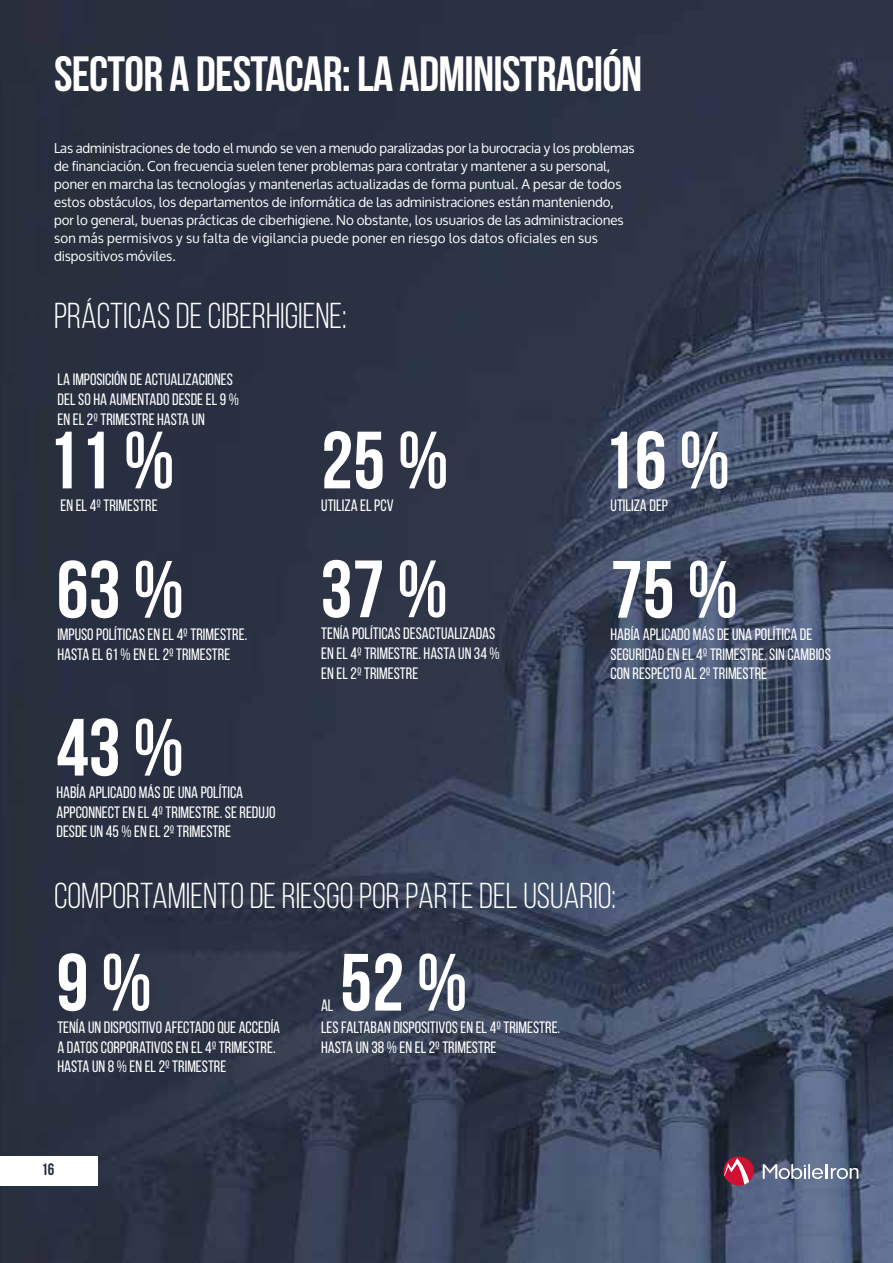
<style>
.page{position:relative;width:893px;height:1263px;background:#fff}
.page>*{position:absolute;margin:0;border:0;box-sizing:border-box;transform-origin:0 0}
.callout_bold{font:700 81px "Bebas Neue";color:#fff}
.t1{font:700 49.5px "Bebas Neue";letter-spacing:-.015em;color:#fff}
.t2{font:36px "Bebas Neue";color:#fff}
.t3{font:16.5px/19.8px "Bebas Neue";color:#fff}
.t4{font:700 16.5px "Bebas Neue";color:#242d3c}
.Text_Copy{font:13.5px/18px "Oxygen";color:#fff}
</style>
<div class="page">
<img style="left:2px;top:0;width:891px;height:1263px">
<svg style="left:708px;top:1156px;width:150px;height:29px"></svg>
<div style="left:0;top:1156px;width:98px;height:30px;background:#fff"></div>
<p class="t1" style="left:54px;top:47px;width:590px">SECTOR A DESTACAR: LA ADMINISTRACIÓN</p>
<p class="Text_Copy" style="left:54px;top:139px;width:582px">Las administraciones de todo el mundo se ven a menudo paralizadas por la burocracia y los problemas de financiación. Con frecuencia suelen tener problemas para contratar y mantener a su personal, poner en marcha las tecnologías y mantenerlas actualizadas de forma puntual. A pesar de todos estos obstáculos, los departamentos de informática de las administraciones están manteniendo, por lo general, buenas prácticas de ciberhigiene. No obstante, los usuarios de las administraciones son más permisivos y su falta de vigilancia puede poner en riesgo los datos oficiales en sus dispositivos móviles.</p>
<p class="t2" style="left:54px;top:296px;width:294px">PRÁCTICAS DE CIBERHIGIENE:</p>
<p class="t3" style="left:58px;top:369px;width:183px">LA IMPOSICIÓN DE ACTUALIZACIONES<br>DEL SO HA AUMENTADO DESDE EL 9 %<br>EN EL 2º TRIMESTRE HASTA UN</p>
<p class="callout_bold" style="left:47px;top:416px;width:129px">11 %</p>
<p class="callout_bold" style="left:321px;top:416px;width:129px">25 %</p>
<p class="t3" style="left:60px;top:495px;width:99px">EN EL 4º TRIMESTRE</p>
<p class="t3" style="left:321px;top:495px;width:74px">UTILIZA EL PCV</p>
<p class="callout_bold" style="left:57px;top:545px;width:129px">63 %</p>
<p class="callout_bold" style="left:320px;top:545px;width:129px">37 %</p>
<p class="t3" style="left:57px;top:624px;width:191px">IMPUSO POLÍTICAS EN EL 4º TRIMESTRE.<br>HASTA EL 61 % EN EL 2º TRIMESTRE</p>
<p class="callout_bold" style="left:56px;top:703px;width:129px">43 %</p>
<p class="t3" style="left:56px;top:782px;width:221px">HABÍA APLICADO MÁS DE UNA POLÍTICA<br>APPCONNECT EN EL 4º TRIMESTRE. SE REDUJO<br>DESDE UN 45 % EN EL 2º TRIMESTRE</p>
<p class="t3" style="left:321px;top:623px;width:180px">TENÍA POLÍTICAS DESACTUALIZADAS<br>EN EL 4º TRIMESTRE. HASTA UN 34 %<br>EN EL 2º TRIMESTRE</p>
<p class="callout_bold" style="left:603px;top:416px;width:129px">16 %</p>
<p class="t3" style="left:611px;top:495px;width:59px">UTILIZA DEP</p>
<p class="callout_bold" style="left:611px;top:545px;width:129px">75 %</p>
<p class="t3" style="left:610px;top:624px;width:222px">HABÍA APLICADO MÁS DE UNA POLÍTICA DE<br>SEGURIDAD EN EL 4º TRIMESTRE. SIN CAMBIOS<br>CON RESPECTO AL 2º TRIMESTRE</p>
<p class="t2" style="left:54px;top:876px;width:564px">COMPORTAMIENTO DE RIESGO POR PARTE DEL USUARIO:</p>
<p class="callout_bold" style="left:57px;top:938px;width:97px">9 %</p>
<p class="t3" style="left:57px;top:1017px;width:224px">TENÍA UN DISPOSITIVO AFECTADO QUE ACCEDÍA<br>A DATOS CORPORATIVOS EN EL 4º TRIMESTRE.<br>HASTA UN 8 % EN EL 2º TRIMESTRE</p>
<p class="t4" style="left:41px;top:1161px;width:30px">1616</p>
<p class="t3" style="left:321px;top:995px;width:14px">AL</p>
<p class="callout_bold" style="left:340px;top:938px;width:129px">52 %</p>
<p class="t3" style="left:321px;top:1017px;width:241px">LES FALTABAN DISPOSITIVOS EN EL 4º TRIMESTRE.<br>HASTA UN 38 % EN EL 2º TRIMESTRE</p>
</div>
